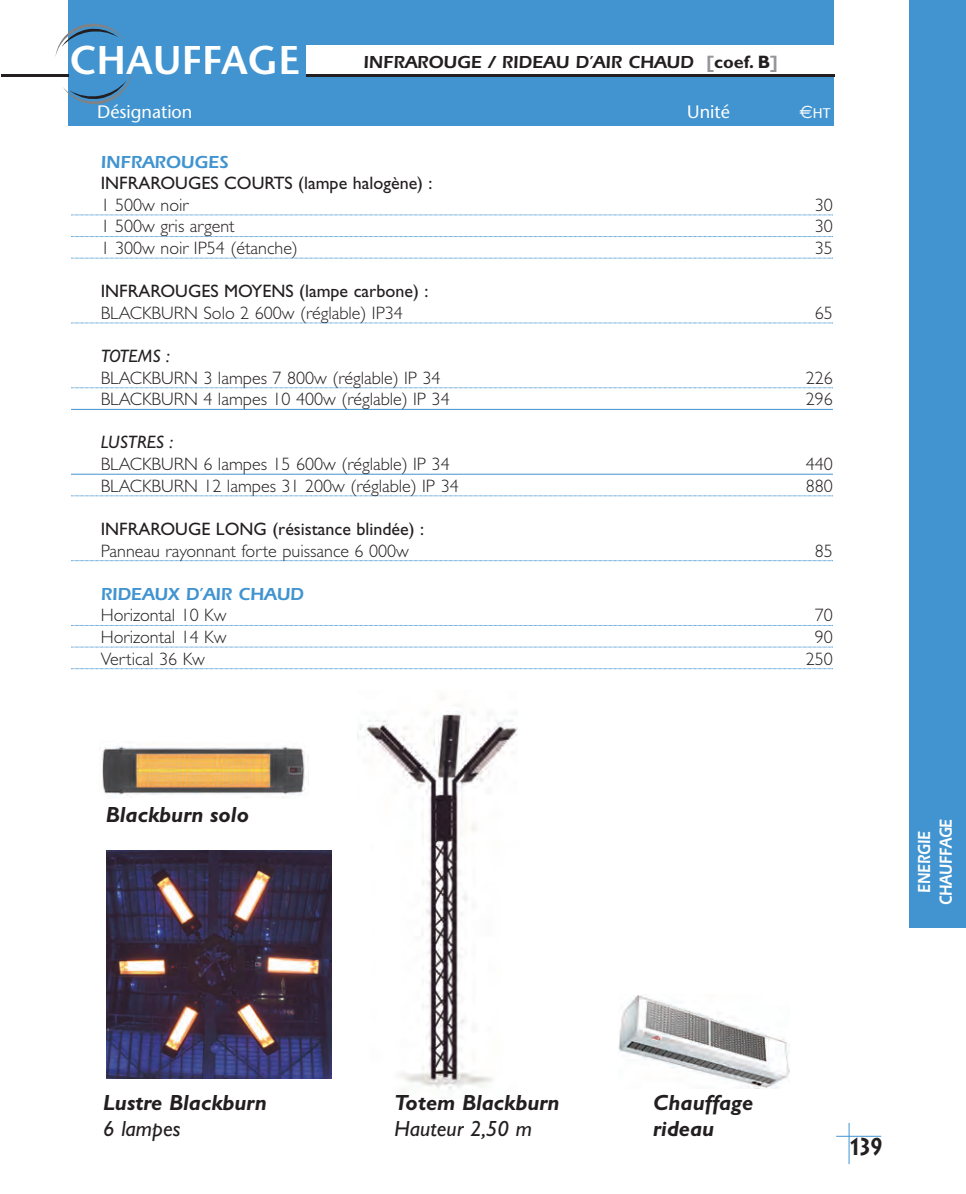
<style>
.page{position:relative;width:966px;height:1194px;background:#fff}
.page>*{position:absolute;margin:0;border:0;box-sizing:border-box;transform-origin:0 0}
.t1{font:600 40px "Stone Sans";color:#fff}
.t2{font:700 24px "Lithos";color:#231f20;scale:.8 1}
.t3{font:italic 700 22px/26.4px "Gill Sans";color:#231f20}
.t4{font:italic 22px "Gill Sans";color:#231f20}
.t5{font:300 18px/21.6px "Gill Sans";color:#231f20}
.t6{font:18px "Gill Sans";color:#231f20}
.t7{font:600 18px "Itc Eras";color:#231f20}
.t8{font:600 18px "Itc Eras";color:#4194d0}
.t9{font:600 18px/21.6px "Itc Eras";color:#fff;text-align:center;scale:.8 1}
.t10{font:18px "Stone Sans";color:#fff}
.t11{font:italic 18px "Gill Sans";color:#231f20}
.t12{font:14px "Stone Sans";color:#fff}
.s1{font-family:"Gill Sans";font-weight:700;color:#939598}
.s2{font-family:"Gill Sans";font-weight:700}
.s3{font-family:"Euro Sans";font-size:18px}
</style>
<div class="page">
<hr style="left:848px;top:1123px;width:1px;height:41px;background:#4194d0">
<hr style="left:836px;top:1135px;width:45px;height:1px;background:#4194d0">
<div style="left:908px;top:0;width:57px;height:927px;background:#4194d0"></div>
<svg style="left:71px;top:214px;width:762px;height:1px"></svg>
<svg style="left:71px;top:236px;width:762px;height:1px"></svg>
<svg style="left:71px;top:258px;width:762px;height:1px"></svg>
<svg style="left:71px;top:322px;width:762px;height:1px"></svg>
<svg style="left:71px;top:387px;width:762px;height:1px"></svg>
<hr style="left:71px;top:409px;width:761px;height:1px;background:#4194d0">
<hr style="left:71px;top:474px;width:761px;height:1px;background:#4194d0">
<svg style="left:71px;top:495px;width:762px;height:1px"></svg>
<svg style="left:71px;top:560px;width:762px;height:1px"></svg>
<svg style="left:71px;top:625px;width:762px;height:1px"></svg>
<svg style="left:71px;top:646px;width:762px;height:1px"></svg>
<svg style="left:71px;top:668px;width:762px;height:1px"></svg>
<img style="left:618px;top:994px;width:171px;height:94px">
<img style="left:99px;top:746px;width:208px;height:51px">
<img style="left:357px;top:711px;width:160px;height:379px">
<img style="left:106px;top:850px;width:225px;height:228px">
<div style="left:68px;top:0;width:766px;height:126px;background:#4194d0"></div>
<svg style="left:55px;top:23px;width:69px;height:34px"></svg>
<svg style="left:63px;top:73px;width:69px;height:31px"></svg>
<div style="left:306px;top:46px;width:529px;height:28px;background:#fff"></div>
<hr style="left:1px;top:74px;width:67px;height:3px;background:#231f20">
<hr style="left:306px;top:74px;width:528px;height:3px;background:#231f20">
<h1 class="t1" style="left:70px;top:44px;width:232px">CHAUFFAGE</h1>
<p class="t7" style="left:363px;top:56px;width:416px">INFRAROUGE / RIDEAU D’AIR CHAUD <span class="s1">[</span><span class="s2">coef. B</span><span class="s1">]</span></p>
<p class="t10" style="left:97px;top:105px;width:97px">Désignation</p>
<p class="t10" style="left:687px;top:105px;width:44px">Unité</p>
<p class="t12" style="left:799px;top:108px;width:33px"><span class="s3">€</span>HT</p>
<p class="t8" style="left:101px;top:155px;width:129px">INFRAROUGES</p>
<p class="t6" style="left:101px;top:177px;width:333px">INFRAROUGES COURTS (lampe halogène) :</p>
<p class="t5" style="left:101px;top:196px;width:199px">1 500w noir<br>1 500w gris argent<br>1 300w noir IP54 (étanche)</p>
<p class="t6" style="left:101px;top:285px;width:329px">INFRAROUGES MOYENS (lampe carbone) :</p>
<p class="t5" style="left:101px;top:304px;width:303px">BLACKBURN Solo 2 600w (réglable) IP34</p>
<p class="t11" style="left:101px;top:350px;width:70px">TOTEMS :</p>
<p class="t5" style="left:101px;top:369px;width:350px">BLACKBURN 3 lampes 7 800w (réglable) IP 34<br>BLACKBURN 4 lampes 10 400w (réglable) IP 34</p>
<p class="t11" style="left:101px;top:436px;width:74px">LUSTRES :</p>
<p class="t5" style="left:101px;top:455px;width:359px">BLACKBURN 6 lampes 15 600w (réglable) IP 34<br>BLACKBURN 12 lampes 31 200w (réglable) IP 34</p>
<p class="t6" style="left:101px;top:522px;width:325px">INFRAROUGE LONG (résistance blindée) :</p>
<p class="t5" style="left:101px;top:541px;width:309px">Panneau rayonnant forte puissance 6 000w</p>
<p class="t8" style="left:101px;top:587px;width:204px">RIDEAUX D’AIR CHAUD</p>
<p class="t5" style="left:101px;top:606px;width:127px;text-align:justify">Horizontal 10 Kw Horizontal 14 Kw Vertical 36 Kw</p>
<p class="t3" style="left:106px;top:803px;width:145px">Blackburn solo</p>
<p class="t5" style="left:814px;top:196px;width:19px;text-align:justify">30<br>30<br>35</p>
<p class="t5" style="left:814px;top:304px;width:19px">65</p>
<p class="t5" style="left:805px;top:369px;width:28px">226<br>296</p>
<p class="t5" style="left:805px;top:455px;width:28px">440<br>880</p>
<p class="t5" style="left:814px;top:541px;width:19px">85</p>
<p class="t5" style="left:805px;top:606px;width:28px;text-align:center">70<br>90<br>250</p>
<p class="t9" style="left:915px;top:905px;width:110px;rotate:-90deg">ENERGIE<br>CHAUFFAGE</p>
<p class="t3" style="left:103px;top:1091px;width:165px">Lustre Blackburn</p>
<p class="t4" style="left:103px;top:1121px;width:79px">6 lampes</p>
<p class="t3" style="left:394px;top:1091px;width:167px">Totem Blackburn</p>
<p class="t4" style="left:394px;top:1121px;width:139px">Hauteur 2,50 m</p>
<p class="t3" style="left:653px;top:1091px;width:101px">Chauffage rideau</p>
<h2 class="t2" style="left:850px;top:1133px;width:42px">139</h2>
</div>
